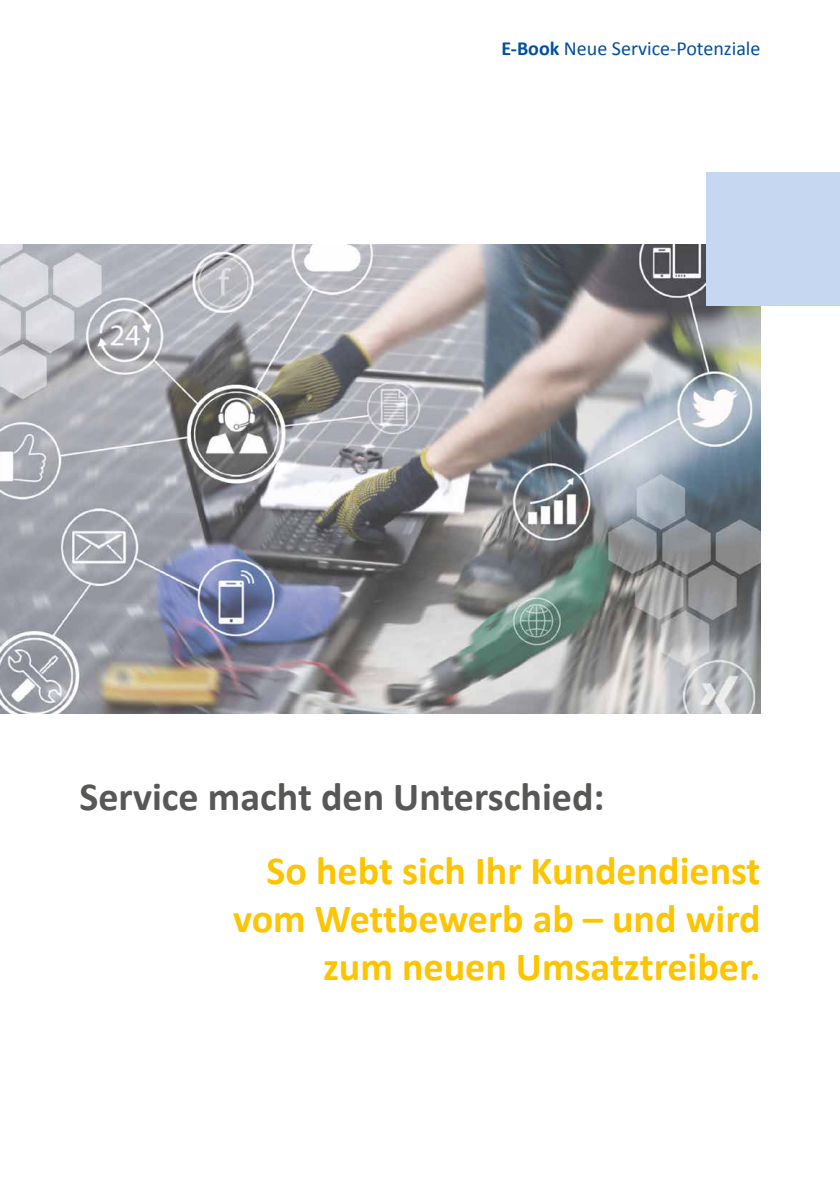
<style>
.page{position:relative;width:840px;height:1191px;background:#fff}
.page>*{position:absolute;margin:0;border:0;box-sizing:border-box;transform-origin:0 0}
.t1{font:700 40px/48px "Calibri";color:#fdc400;text-align:right}
.t2{font:700 40px "Calibri";color:#575756}
.t3{font:20px "Calibri";color:#004f9f}
.s1{font-weight:700}
</style>
<div class="page">
<img style="left:0;top:244px;width:760px;height:469px">
<div style="left:706px;top:173px;width:133px;height:133px;background:#c6d8f1"></div>
<p class="t3" style="left:501px;top:35px;width:260px"><span class="s1">E-Book</span> Neue Service-Potenziale</p>
<p class="t2" style="left:79px;top:771px;width:526px">Service macht den Unterschied:</p>
<p class="t1" style="left:233px;top:846px;width:528px">So hebt sich Ihr Kundendienst vom Wettbewerb ab – und wird zum neuen Umsatztreiber.</p>
</div>
